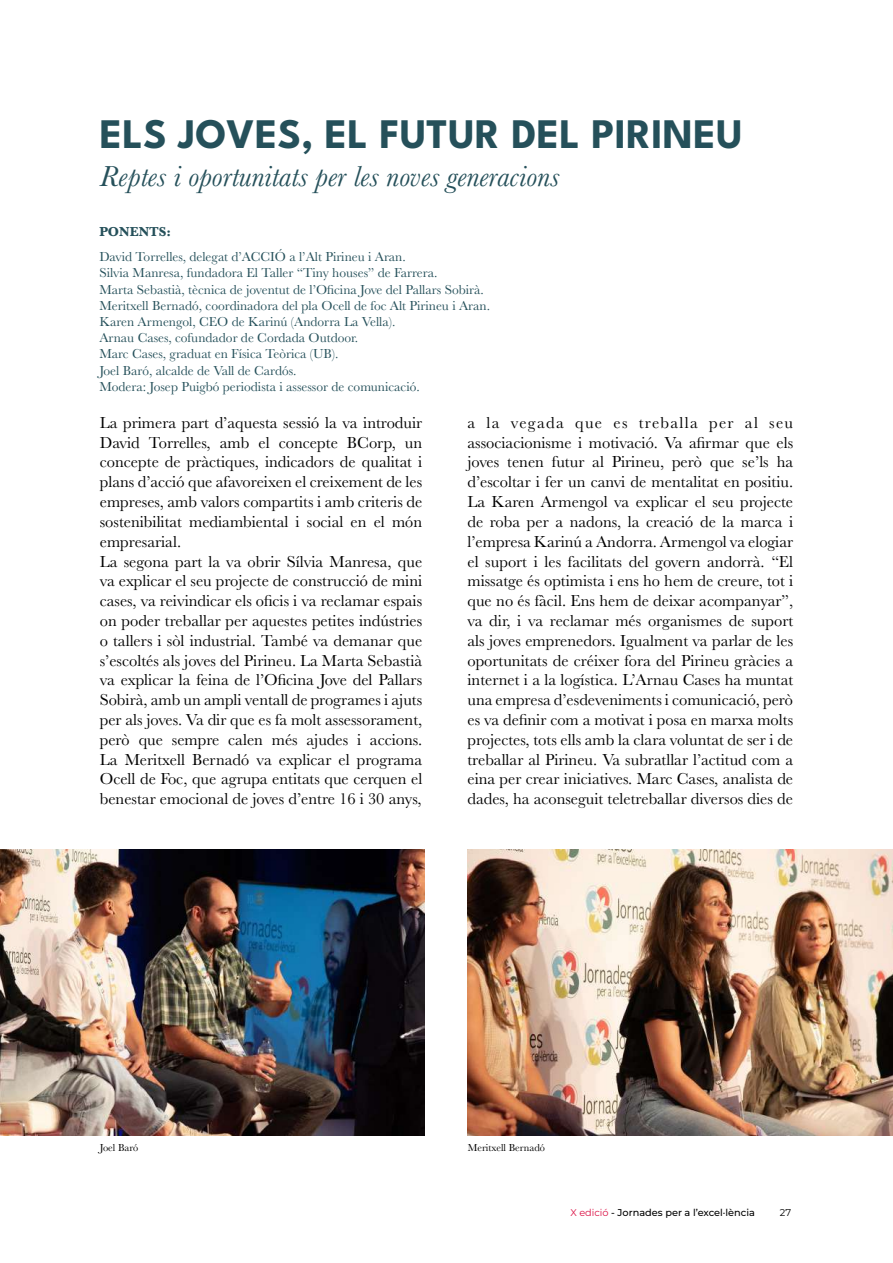
<style>
.page{position:relative;width:893px;height:1263px;background:#fff}
.page>*{position:absolute;margin:0;border:0;box-sizing:border-box;transform-origin:0 0}
.t1{font:700 42px "League Spartan";letter-spacing:.005em;color:#25505a}
.t2{font:italic 30px "Baskerville";color:#25505a}
.t3{font:16.5px/19.8px "Baskerville";color:#000;text-align:justify}
.t4{font:13.5px/16.2px "Baskerville";color:#25505a}
.t5{font:700 13.5px "Baskerville";color:#25505a}
.t6{font:10.5px "Baskerville";color:#000}
.t7{font:100 9.75px "Montserrat";color:#000}
.s1{color:#db1145}
</style>
<div class="page">
<img style="left:468px;top:849px;width:425px;height:286px">
<img style="left:0;top:849px;width:424px;height:286px">
<h1 class="t1" style="left:100px;top:101px;width:644px">ELS JOVES, EL FUTUR DEL PIRINEU</h1>
<h2 class="t2" style="left:100px;top:156px;width:461px">Reptes i oportunitats per les noves generacions</h2>
<p class="t5" style="left:99px;top:222px;width:73px">PONENTS:</p>
<p class="t4" style="left:99px;top:249px;width:392px">David Torrelles, delegat d’ACCIÓ a l’Alt Pirineu i Aran.<br>Silvia Manresa, fundadora El Taller “Tiny houses” de Farrera.<br>Marta Sebastià, tècnica de joventut de l’Oficina Jove del Pallars Sobirà.<br>Meritxell Bernadó, coordinadora del pla Ocell de foc Alt Pirineu i Aran.<br>Karen Armengol, CEO de Karinú (Andorra La Vella).<br>Arnau Cases, cofundador de Cordada Outdoor.<br>Marc Cases, graduat en Física Teòrica (UB).<br>Joel Baró, alcalde de Vall de Cardós.<br>Modera: Josep Puigbó periodista i assessor de comunicació.</p>
<p class="t3" style="left:100px;top:413px;width:324px;text-align:left">La primera part d’aquesta sessió la va introduir David Torrelles, amb el concepte BCorp, un concepte de pràctiques, indicadors de qualitat i plans d’acció que afavoreixen el creixement de les empreses, amb valors compartits i amb criteris de sostenibilitat mediambiental i social en el món empresarial.<br>La segona part la va obrir Sílvia Manresa, que va explicar el seu projecte de construcció de mini cases, va reivindicar els oficis i va reclamar espais on poder treballar per aquestes petites indústries o tallers i sòl industrial. També va demanar que s’escoltés als joves del Pirineu. La Marta Sebastià va explicar la feina de l’Oficina Jove del Pallars Sobirà, amb un ampli ventall de programes i ajuts per als joves. Va dir que es fa molt assessorament, però que sempre calen més ajudes i accions.<br>La Meritxell Bernadó va explicar el programa Ocell de Foc, que agrupa entitats que cerquen el benestar emocional de joves d’entre 16 i 30 anys,</p>
<p class="t3" style="left:467px;top:413px;width:327px">a la vegada que es treballa per al seu associacionisme i motivació. Va afirmar que els joves tenen futur al Pirineu, però que se’ls ha d’escoltar i fer un canvi de mentalitat en positiu.<br>La Karen Armengol va explicar el seu projecte de roba per a nadons, la creació de la marca i l’empresa Karinú a Andorra. Armengol va elogiar el suport i les facilitats del govern andorrà. “El missatge és optimista i ens ho hem de creure, tot i que no és fàcil. Ens hem de deixar acompanyar”, va dir, i va reclamar més organismes de suport als joves emprenedors. Igualment va parlar de les oportunitats de créixer fora del Pirineu gràcies a internet i a la logística. L’Arnau Cases ha muntat una empresa d’esdeveniments i comunicació, però es va definir com a motivat i posa en marxa molts projectes, tots ells amb la clara voluntat de ser i de treballar al Pirineu. Va subratllar l’actitud com a eina per crear iniciatives. Marc Cases, analista de dades, ha aconseguit teletreballar diversos dies de</p>
<p class="t6" style="left:100px;top:1141px;width:40px">Joel Baró</p>
<p class="t6" style="left:468px;top:1141px;width:79px">Meritxell Bernadó</p>
<p class="t7" style="left:570px;top:1206px;width:186px"><span class="s1">X edició</span> - Jornades per a l’excel·lència</p>
<p class="t7" style="left:780px;top:1206px;width:13px">27</p>
</div>
